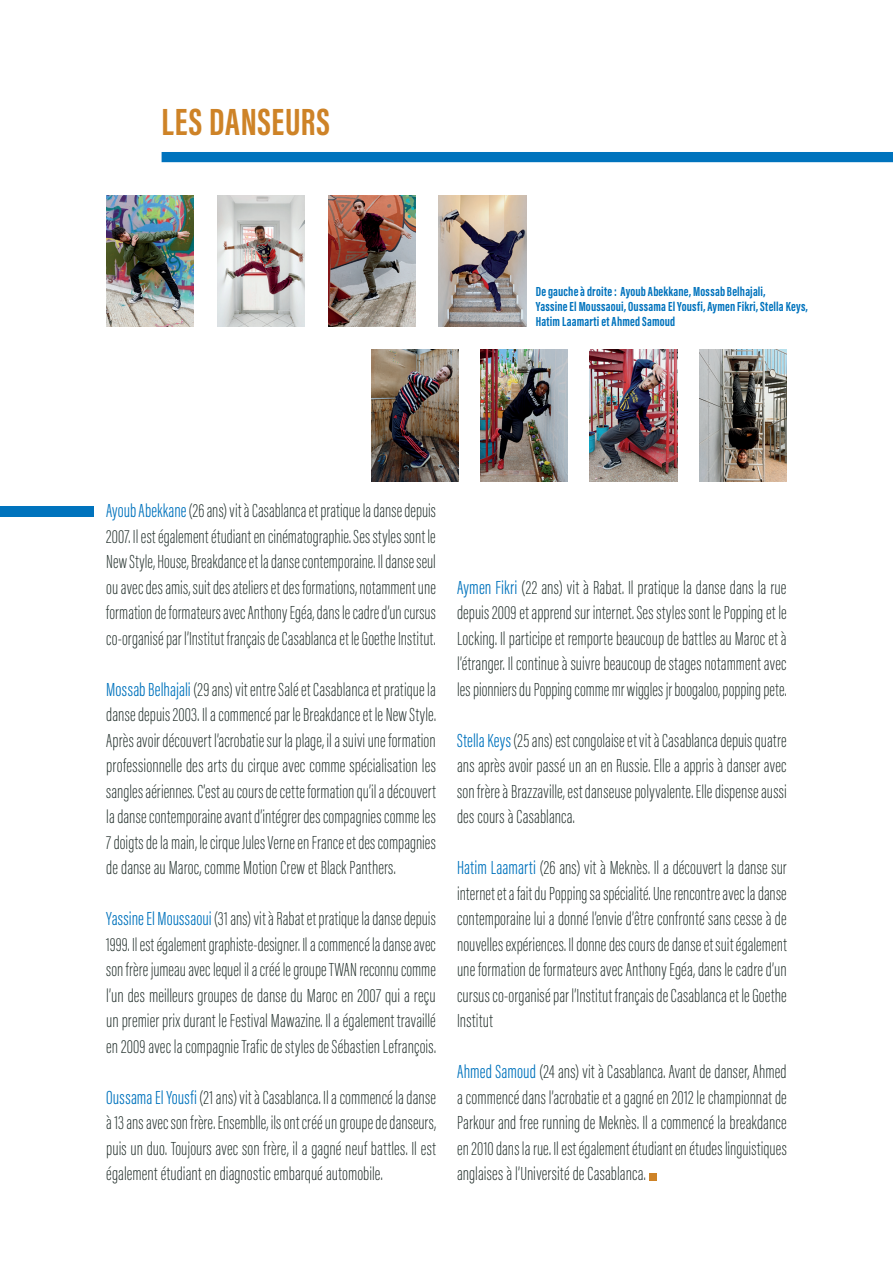
<style>
.page{position:relative;width:893px;height:1263px;background:#fff}
.page>*{position:absolute;margin:0;border:0;box-sizing:border-box;transform-origin:0 0}
.t1{font:700 39px "Acumin Pro Extra Cond";letter-spacing:.02em;color:#ce8327}
.t2{font:200 19.5px/25.5px "Acumin Pro Extra Cond";letter-spacing:.005em;color:#23302c;text-align:justify}
.t3{font:700 13.5px/15px "Acumin Pro Extra Cond";letter-spacing:.01em;color:#0073bd}
.s1{font-weight:300;color:#0073bd}
</style>
<div class="page">
<div style="left:162px;top:152px;width:731px;height:10px;background:#0073bd"></div>
<div style="left:0;top:506px;width:94px;height:11px;background:#0073bd"></div>
<div style="left:649px;top:1173px;width:7px;height:7px;background:#ce8327"></div>
<img style="left:106px;top:195px;width:88px;height:132px">
<img style="left:217px;top:195px;width:88px;height:132px">
<img style="left:439px;top:195px;width:87px;height:132px">
<img style="left:699px;top:350px;width:88px;height:131px">
<img style="left:371px;top:350px;width:87px;height:131px">
<img style="left:590px;top:350px;width:87px;height:131px">
<img style="left:480px;top:350px;width:88px;height:131px">
<img style="left:328px;top:195px;width:87px;height:132px">
<h1 class="t1" style="left:162px;top:98px;width:170px">LES DANSEURS</h1>
<p class="t3" style="left:536px;top:284px;width:274px">De gauche à droite : Ayoub Abekkane, Mossab Belhajali,<br>Yassine El Moussaoui, Oussama El Yousfi, Aymen Fikri, Stella Keys,<br>Hatim Laamarti et Ahmed Samoud</p>
<p class="t2" style="left:106px;top:498px;width:331px"><span class="s1">Ayoub Abekkane</span> (26 ans) vit à Casablanca et pratique la danse depuis 2007. Il est également étudiant en cinématographie. Ses styles sont le New Style, House, Breakdance et la danse contemporaine. Il danse seul ou avec des amis, suit des ateliers et des formations, notamment une formation de formateurs avec Anthony Egéa, dans le cadre d’un cursus co-organisé par l’Institut français de Casablanca et le Goethe Institut.</p>
<p class="t2" style="left:106px;top:677px;width:331px"><span class="s1">Mossab Belhajali</span> (29 ans) vit entre Salé et Casablanca et pratique la danse depuis 2003. Il a commencé par le Breakdance et le New Style.<br>Après avoir découvert l’acrobatie sur la plage, il a suivi une formation professionnelle des arts du cirque avec comme spécialisation les sangles aériennes. C’est au cours de cette formation qu’il a découvert la danse contemporaine avant d’intégrer des compagnies comme les 7 doigts de la main, le cirque Jules Verne en France et des compagnies de danse au Maroc, comme Motion Crew et Black Panthers.</p>
<p class="t2" style="left:106px;top:906px;width:331px"><span class="s1">Yassine El Moussaoui</span> (31 ans) vit à Rabat et pratique la danse depuis 1999. Il est également graphiste-designer. Il a commencé la danse avec son frère jumeau avec lequel il a créé le groupe TWAN reconnu comme l’un des meilleurs groupes de danse du Maroc en 2007 qui a reçu un premier prix durant le Festival Mawazine. Il a également travaillé en 2009 avec la compagnie Trafic de styles de Sébastien Lefrançois.</p>
<p class="t2" style="left:106px;top:1085px;width:331px"><span class="s1">Oussama El Yousfi</span> (21 ans) vit à Casablanca. Il a commencé la danse à 13 ans avec son frère. Ensemblle, ils ont créé un groupe de danseurs, puis un duo. Toujours avec son frère, il a gagné neuf battles. Il est également étudiant en diagnostic embarqué automobile.</p>
<p class="t2" style="left:457px;top:575px;width:331px"><span class="s1">Aymen Fikri</span> (22 ans) vit à Rabat. Il pratique la danse dans la rue depuis 2009 et apprend sur internet. Ses styles sont le Popping et le Locking. Il participe et remporte beaucoup de battles au Maroc et à l’étranger. Il continue à suivre beaucoup de stages notamment avec les pionniers du Popping comme mr wiggles jr boogaloo, popping pete.</p>
<p class="t2" style="left:457px;top:728px;width:331px"><span class="s1">Stella Keys</span> (25 ans) est congolaise et vit à Casablanca depuis quatre ans après avoir passé un an en Russie. Elle a appris à danser avec son frère à Brazzaville, est danseuse polyvalente. Elle dispense aussi des cours à Casablanca.</p>
<p class="t2" style="left:457px;top:855px;width:331px"><span class="s1">Hatim Laamarti</span> (26 ans) vit à Meknès. Il a découvert la danse sur internet et a fait du Popping sa spécialité. Une rencontre avec la danse contemporaine lui a donné l’envie d’être confronté sans cesse à de nouvelles expériences. Il donne des cours de danse et suit également une formation de formateurs avec Anthony Egéa, dans le cadre d’un cursus co-organisé par l’Institut français de Casablanca et le Goethe Institut</p>
<p class="t2" style="left:457px;top:1059px;width:331px"><span class="s1">Ahmed Samoud</span> (24 ans) vit à Casablanca. Avant de danser, Ahmed a commencé dans l’acrobatie et a gagné en 2012 le championnat de Parkour and free running de Meknès. Il a commencé la breakdance en 2010 dans la rue. Il est également étudiant en études linguistiques anglaises à l’Université de Casablanca.</p>
</div>
